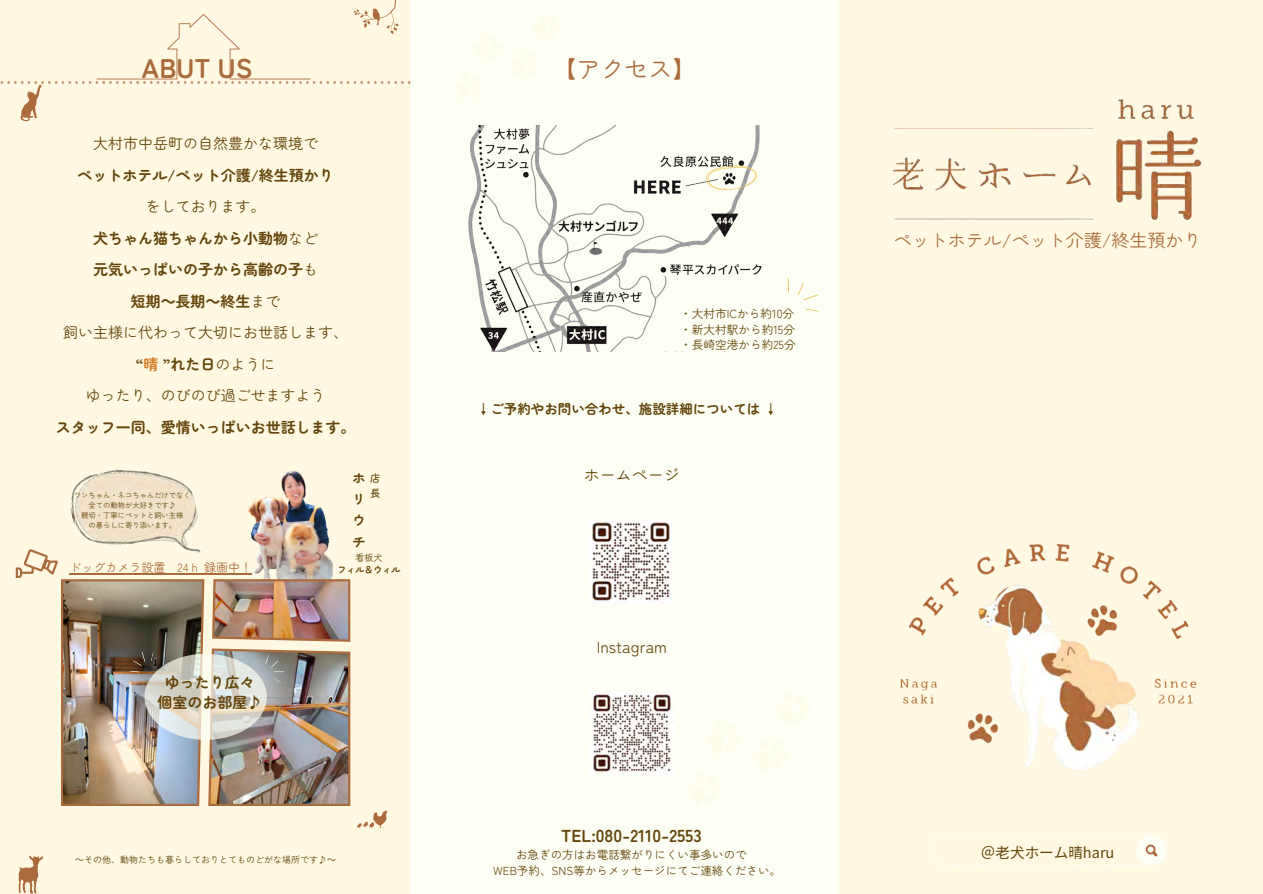
<style>
.page{position:relative;width:1263px;height:894px;background:#fff}
.page>*{position:absolute;margin:0;border:0;box-sizing:border-box;transform-origin:0 0}
.t1{font:700 27px "Zen Maru Gothic";color:#ab6c3d}
.t2{font:24px "Zen Maru Gothic";color:#ab6c3d}
.t3{font:18px "Zen Maru Gothic";color:#ab6c3d}
.t4{font:700 17.25px "Zen Maru Gothic";color:#64450b}
.t5{font:16.05px "Zen Maru Gothic";color:#64450b}
.t6{font:700 15px/31.5px "Zen Maru Gothic";color:#64450b;text-align:center}
.t7{font:14.55px "Noto Sans JP";color:#64450b}
.t8{font:700 13.5px "Zen Maru Gothic";color:#64450b}
.t9{font:700 13.2px/21.3px "Zen Maru Gothic";color:#64450b;text-align:justify}
.t10{font:12px "Zen Maru Gothic";color:#ab6c3d}
.t11{font:11.7px "Zen Maru Gothic";color:#64450b}
.t12{font:11.55px "Zen Maru Gothic";color:#64450b}
.t13{font:500 10.2px/15.9px "Zen Maru Gothic";color:#64450b}
.t14{font:9px "Zen Maru Gothic";color:#64450b}
.t15{font:700 9px "Zen Maru Gothic";color:#64450b}
.t16{font:7.35px "Zen Maru Gothic";color:#64450b}
.s1{font-weight:400}
.s2{font-family:"Noto Sans CJ Ksc"}
.s3{color:#d47c26}
</style>
<div class="page">
<div style="left:0;top:0;width:1263px;height:893px;background:#fff9e4"></div>
<div style="left:411px;top:0;width:428px;height:893px;background:#fdfff4"></div>
<img style="left:900px;top:543px;width:297px;height:227px">
<img style="left:892px;top:99px;width:310px;height:121px">
<img style="left:468px;top:125px;width:294px;height:226px">
<svg style="left:787px;top:278px;width:2px;height:15px"></svg>
<svg style="left:797px;top:282px;width:21px;height:19px"></svg>
<svg style="left:805px;top:308px;width:14px;height:4px"></svg>
<svg style="left:704px;top:162px;width:54px;height:31px"></svg>
<svg style="left:929px;top:835px;width:237px;height:30px"></svg>
<img style="left:248px;top:471px;width:82px;height:78px">
<img style="left:70px;top:469px;width:128px;height:80px">
<img style="left:590px;top:519px;width:83px;height:84px">
<img style="left:590px;top:691px;width:83px;height:83px">
<svg style="left:18px;top:855px;width:25px;height:38px"></svg>
<svg style="left:0;top:0;width:411px;height:121px"></svg>
<img style="left:15px;top:549px;width:396px;height:279px">
<h6 class="t1" style="left:142px;top:47px;width:112px">ABUT US</h6>
<p class="t6" style="left:56px;top:127px;width:301px"><span class="s1">大村市中岳町の自然豊かな環境で<br></span>ペットホテル/ペット介護/終生預かり<br><span class="s1">をしております。<br></span>犬ちゃん猫ちゃんから小動物<span class="s1">など<br></span>元気いっぱいの子から高齢の子<span class="s1">も<br></span>短期<span class="s2">～</span>長期<span class="s2">～</span>終生<span class="s1">まで<br>飼い主様に代わって大切にお世話します、<br></span>“<span class="s3">晴</span> ”れた日<span class="s1">のように<br>ゆったり、のびのび過ごせますよう<br></span>スタッフ一同、愛情いっぱいお世話します。</p>
<p class="t16" style="left:74px;top:489px;width:118px">ワンちゃん・ネコちゃんだけでなく</p>
<p class="t16" style="left:89px;top:499px;width:89px">全ての動物が大好きです♪</p>
<p class="t16" style="left:81px;top:509px;width:104px">親切・丁寧にペットと飼い主様</p>
<h5 class="t16" style="left:89px;top:519px;width:89px">の暮らしに寄り添います。</h5>
<p class="t10" style="left:70px;top:558px;width:184px">ドッグカメラ設置　24ｈ 録画中！</p>
<p class="t6" style="left:157px;top:671px;width:106px;line-height:20.2px">ゆったり広々個室のお部屋♪</p>
<p class="t9" style="left:352px;top:466px;width:15px">ホリウチ</p>
<p class="t13" style="left:370px;top:469px;width:12px">店長</p>
<p class="t14" style="left:356px;top:550px;width:28px">看板犬</p>
<p class="t15" style="left:338px;top:562px;width:64px">フィル＆ウィル</p>
<p class="t14" style="left:75px;top:852px;width:262px"><span class="s2">～</span>その他、動物たちも暮らしておりとてものどがな場所です♪<span class="s2">～</span></p>
<p class="t2" style="left:553px;top:50px;width:145px">【アクセス】</p>
<p class="t11" style="left:680px;top:304px;width:116px">・大村市ICから約10分</p>
<p class="t11" style="left:680px;top:320px;width:116px">・新大村駅から約15分</p>
<p class="t11" style="left:680px;top:336px;width:117px">・長崎空港から約25分</p>
<p class="t8" style="left:477px;top:398px;width:302px">↓ご予約やお問い合わせ、施設詳細については ↓</p>
<p class="t5" style="left:584px;top:462px;width:98px">ホームページ</p>
<p class="t5" style="left:597px;top:634px;width:72px">Instagram</p>
<p class="t4" style="left:561px;top:821px;width:142px">TEL:080-2110-2553</p>
<p class="t12" style="left:516px;top:845px;width:232px">お急ぎの方はお電話繋がりにくい事多いので</p>
<p class="t12" style="left:482px;top:861px;width:301px">　WEB予約、SNS等からメッセージにてご連絡ください。</p>
<p class="t3" style="left:894px;top:226px;width:309px">ペットホテル/ペット介護/終生預かり</p>
<p class="t7" style="left:981px;top:840px;width:135px">＠老犬ホーム晴haru</p>
</div>
